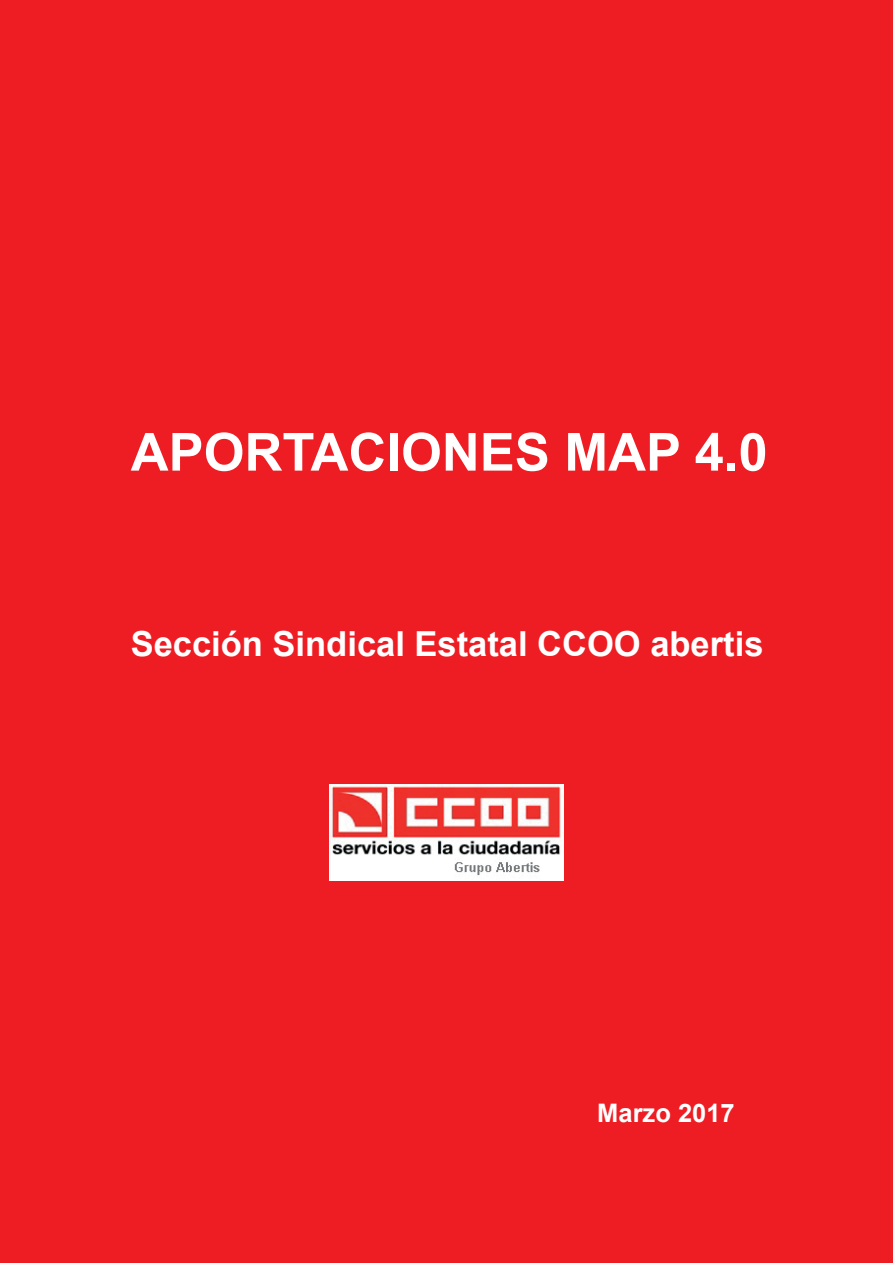
<style>
.page{position:relative;width:893px;height:1263px;background:#ee1d23}
.page>*{position:absolute;margin:0;border:0;box-sizing:border-box;transform-origin:0 0}
.t1{font:700 52.5px "Arial";color:#fff}
.t2{font:700 34.5px "Arial";color:#fff}
.t3{font:700 25.5px "Arial";color:#fff}
</style>
<div class="page">
<img style="left:329px;top:784px;width:235px;height:97px">
<h1 class="t1" style="left:131px;top:417px;width:638px">APORTACIONES MAP 4.0</h1>
<p class="t2" style="left:131px;top:621px;width:634px">Sección Sindical Estatal CCOO abertis</p>
<p class="t3" style="left:597px;top:1096px;width:139px">Marzo 2017</p>
</div>
